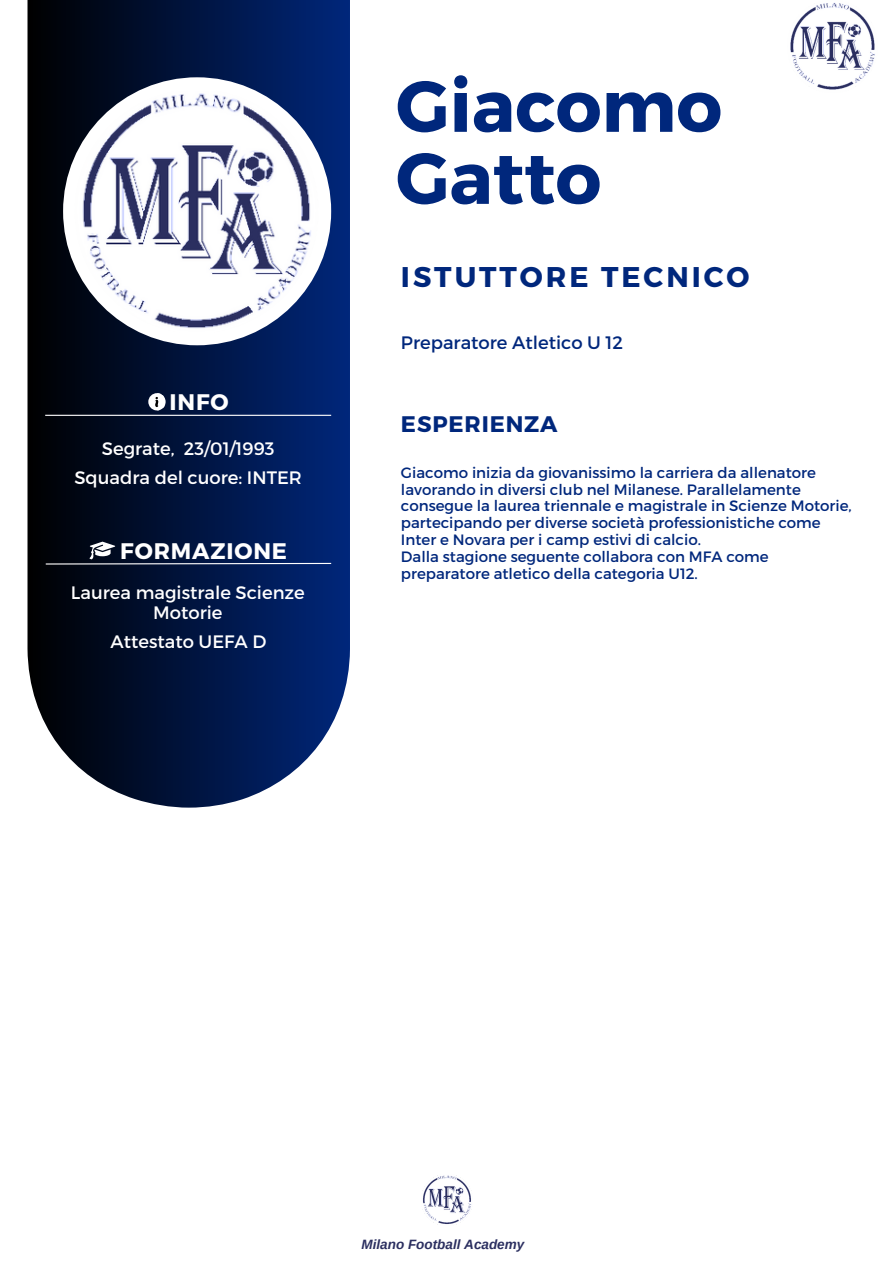
<style>
.page{position:relative;width:894px;height:1264px;background:#fff}
.page>*{position:absolute;margin:0;border:0;box-sizing:border-box;transform-origin:0 0}
.t1{font:700 72px/72px "Montserrat";color:#00277c}
.t2{font:700 28.5px "Montserrat";letter-spacing:.105em;color:#00277c}
.t3{font:700 22.5px "Montserrat";letter-spacing:.04em;color:#fff}
.t4{font:700 22.5px "Montserrat";letter-spacing:.04em;color:#00277c}
.t5{font:18px/20.2px "Montserrat";color:#fff;text-align:center}
.t6{font:18px "Montserrat";color:#00277c}
.t7{font:15px/16.8px "Montserrat";color:#00277c}
.t8{font:italic 700 13.5px "Arimo";color:#2b2f60}
</style>
<div class="page">
<svg style="left:27px;top:0;width:323px;height:807px;background:#0e1f46"></svg>
<div style="left:63px;top:77px;width:268px;height:268px;background:#fff;border-radius:50%"></div>
<img style="left:790px;top:2px;width:85px;height:88px">
<img style="left:422px;top:1175px;width:50px;height:50px">
<svg style="left:148px;top:393px;width:17px;height:17px"></svg>
<hr style="left:45px;top:415px;width:286px;height:1px;background:#fff">
<svg style="left:45px;top:541px;width:287px;height:24px;background:#13254d"></svg>
<img style="left:75px;top:89px;width:243px;height:244px;border-radius:50%">
<p class="t3" style="left:169px;top:387px;width:61px">INFO</p>
<h1 class="t5" style="left:102px;top:437px;width:174px">Segrate, 23/01/1993</h1>
<h2 class="t5" style="left:74px;top:467px;width:229px">Squadra del cuore: INTER</h2>
<p class="t3" style="left:120px;top:536px;width:168px">FORMAZIONE</p>
<p class="t5" style="left:71px;top:581px;width:235px">Laurea magistrale Scienze<br>Motorie</p>
<h4 class="t5" style="left:110px;top:630px;width:157px">Attestato UEFA D</h4>
<h4 class="t1" style="left:396px;top:67px;width:327px">Giacomo<br>Gatto</h4>
<h4 class="t2" style="left:401px;top:259px;width:350px">ISTUTTORE TECNICO</h4>
<h3 class="t6" style="left:401px;top:331px;width:224px">Preparatore Atletico U 12</h3>
<h3 class="t4" style="left:401px;top:409px;width:158px">ESPERIENZA</h3>
<p class="t7" style="left:401px;top:463px;width:452px">Giacomo inizia da giovanissimo la carriera da allenatore lavorando in diversi club nel Milanese. Parallelamente consegue la laurea triennale e magistrale in Scienze Motorie, partecipando per diverse società professionistiche come Inter e Novara per i camp estivi di calcio.</p>
<h4 class="t7" style="left:401px;top:547px;width:369px">Dalla stagione seguente collabora con MFA come preparatore atletico della categoria U12.</h4>
<h4 class="t8" style="left:361px;top:1236px;width:164px">Milano Football Academy</h4>
</div>
